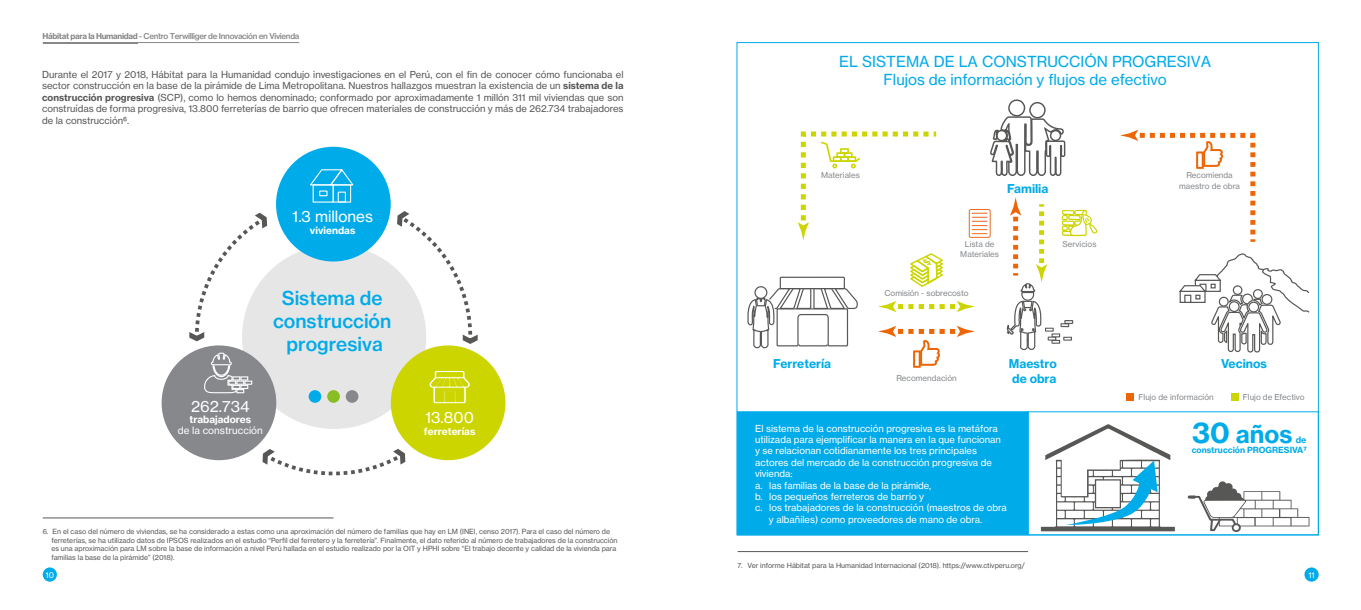
<style>
.page{position:relative;width:1361px;height:610px;background:#fff}
.page>*{position:absolute;margin:0;border:0;box-sizing:border-box;transform-origin:0 0}
.t1{font:24.2px "N Haas Grotesk TX Pro 75 Bd";color:#00abe9}
.t2{font:19px/22.8px "N Haas Grotesk TX Pro 65 Md";color:#00abe9;text-align:center}
.t3{font:15.3px "N Haas Grotesk TX Pro 55 Rg";color:#fff}
.t4{font:15px/18px "N Haas Grotesk TX Pro 55 Rg";color:#00abe9;text-align:center}
.t5{font:12px/14.4px "N Haas Grotesk TX Pro 75 Bd";color:#00abe9}
.t6{font:10px "N Haas Grotesk TX Pro 75 Bd";color:#fff}
.t7{font:9.9px "N Haas Grotesk TX Pro 55 Rg";color:#fff}
.t8{font:9.5px/11.4px "N Haas Grotesk TX Pro 55 Rg";color:#575756;text-align:justify}
.t9{font:9.5px "N Haas Grotesk TX Pro 55 Rg";color:#fff}
.t10{font:8.8px "N Haas Grotesk TX Pro 75 Bd";color:#00abe9}
.t11{font:8.4px "N Haas Grotesk TX Pro 75 Bd";color:#00abe9}
.t12{font:8px/10.5px "N Haas Grotesk TX Pro 55 Rg";color:#86888c;text-align:center}
.t13{font:8px "N Haas Grotesk TX Pro 65 Md";letter-spacing:-.04em;color:#878787}
.t14{font:8px "N Haas Grotesk TX Pro 55 Rg";color:#fff}
.t15{font:7px/8.4px "N Haas Grotesk TX Pro 55 Rg";color:#575756}
.s1{font-family:"N Haas Grotesk TX Pro 75 Bd"}
.s2{font-size:28.4px}
</style>
<div class="page">
<div style="left:242px;top:244px;width:184px;height:185px;background:#e7e6e7;border-radius:50%"></div>
<div style="left:391px;top:345px;width:114px;height:115px;background:#cdd500;border-radius:50%"></div>
<div style="left:162px;top:345px;width:114px;height:115px;background:#86888c;border-radius:50%"></div>
<div style="left:276px;top:147px;width:115px;height:114px;background:#00abe9;border-radius:50%"></div>
<div style="left:309px;top:390px;width:12px;height:12px;background:#00abe9;border-radius:50%"></div>
<div style="left:327px;top:390px;width:13px;height:12px;background:#89bd24;border-radius:50%"></div>
<div style="left:346px;top:390px;width:12px;height:12px;background:#86888c;border-radius:50%"></div>
<svg style="left:262px;top:449px;width:143px;height:26px"></svg>
<svg style="left:397px;top:211px;width:81px;height:133px"></svg>
<svg style="left:189px;top:213px;width:78px;height:128px"></svg>
<hr style="left:43px;top:517px;width:290px;height:1px;background:#575756">
<div style="left:333px;top:184px;width:18px;height:18px;border:1px solid #fff"></div>
<div style="left:313px;top:184px;width:21px;height:18px;border:1px solid #fff"></div>
<svg style="left:310px;top:169px;width:44px;height:17px"></svg>
<div style="left:338px;top:191px;width:8px;height:11px;border:1px solid #fff"></div>
<div style="left:319px;top:190px;width:8px;height:6px;border:1px solid #fff"></div>
<svg style="left:204px;top:352px;width:49px;height:42px"></svg>
<svg style="left:429px;top:370px;width:42px;height:34px"></svg>
<hr style="left:737px;top:551px;width:291px;height:1px;background:#575756">
<svg style="left:1041px;top:424px;width:134px;height:107px"></svg>
<svg style="left:1187px;top:481px;width:122px;height:51px"></svg>
<svg style="left:1120px;top:130px;width:136px;height:112px"></svg>
<svg style="left:1179px;top:253px;width:131px;height:100px"></svg>
<div style="left:737px;top:411px;width:291px;height:124px;background:#00abe9;border:1px solid #00abe9"></div>
<div style="left:1027px;top:411px;width:292px;height:124px;border:1px solid #00abe9"></div>
<svg style="left:747px;top:99px;width:350px;height:269px"></svg>
<div style="left:1126px;top:392px;width:8px;height:8px;background:#ec6608"></div>
<div style="left:1231px;top:392px;width:8px;height:8px;background:#cdd500"></div>
<hr style="left:43px;top:42px;width:256px;height:1px;background:#878787">
<hr style="left:43px;top:42px;width:95px;height:2px;background:#878787">
<div style="left:43px;top:567px;width:14px;height:14px;background:#00abe9;border-radius:50%"></div>
<div style="left:1304px;top:567px;width:14px;height:14px;background:#00abe9;border-radius:50%"></div>
<p class="t13" style="left:43px;top:31px;width:258px"><span class="s1">Hábitat para la Humanidad</span> - Centro Terwilliger de Innovación en Vivienda</p>
<p class="t8" style="left:42px;top:69px;width:583px">Durante el 2017 y 2018, Hábitat para la Humanidad condujo investigaciones en el Perú, con el fin de conocer cómo funcionaba el sector construcción en la base de la pirámide de Lima Metropolitana. Nuestros hallazgos muestran la existencia de un <span class="s1">sistema de la construcción progresiva</span> (SCP), como lo hemos denominado; conformado por aproximadamente 1 millón 311 mil viviendas que son construídas de forma progresiva, 13.800 ferreterías de barrio que ofrecen materiales de construcción y más de 262.734 trabajadores de la construcción6.</p>
<h3 class="t3" style="left:292px;top:207px;width:82px">1.3 millones</h3>
<h3 class="t6" style="left:310px;top:224px;width:47px">viviendas</h3>
<h2 class="t2" style="left:273px;top:287px;width:120px">Sistema de construcción progresiva</h2>
<h3 class="t3" style="left:191px;top:396px;width:60px">262.734</h3>
<h3 class="t6" style="left:189px;top:413px;width:63px">trabajadores</h3>
<h3 class="t7" style="left:178px;top:424px;width:86px">de la construcción</h3>
<h3 class="t3" style="left:425px;top:408px;width:50px">13.800</h3>
<h3 class="t6" style="left:424px;top:425px;width:53px">ferreterías</h3>
<p class="t15" style="left:51px;top:527px;width:568px;text-indent:-9px">6. En el caso del número de viviendas, se ha considerado a estas como una aproximación del número de familias que hay en LM (INEI, censo 2017). Para el caso del número de ferreterías, se ha utilizado datos de IPSOS realizados en el estudio “Perfil del ferretero y la ferretería”. Finalmente, el dato referido al número de trabajadores de la construcción es una aproximación para LM sobre la base de información a nivel Perú hallada en el estudio realizado por la OIT y HPHI sobre “El trabajo decente y calidad de la vivienda para familias la base de la pirámide” (2018).</p>
<h3 class="t4" style="left:839px;top:52px;width:373px">EL SISTEMA DE LA CONSTRUCCIÓN PROGRESIVA<br>Flujos de información y flujos de efectivo</h3>
<p class="t12" style="left:821px;top:170px;width:40px">Materiales</p>
<h3 class="t5" style="left:773px;top:356px;width:59px">Ferretería</h3>
<h3 class="t5" style="left:1007px;top:181px;width:43px">Familia</h3>
<p class="t12" style="left:960px;top:238px;width:40px">Lista de<br>Materiales</p>
<p class="t12" style="left:884px;top:288px;width:85px">Comisión - sobrecosto</p>
<p class="t12" style="left:1062px;top:238px;width:35px">Servicios</p>
<p class="t12" style="left:896px;top:372px;width:62px">Recomendación</p>
<h3 class="t5" style="left:1009px;top:356px;width:49px">Maestro de obra</h3>
<h3 class="t9" style="left:755px;top:422px;width:244px">El sistema de la construcción progresiva es la metáfora</h3>
<h3 class="t9" style="left:755px;top:433px;width:247px">utilizada para ejemplificar la manera en la que funcionan</h3>
<h3 class="t9" style="left:755px;top:445px;width:223px">y se relacionan cotidianamente los tres principales</h3>
<h3 class="t9" style="left:755px;top:456px;width:238px">actores del mercado de la construcción progresiva de</h3>
<h3 class="t9" style="left:755px;top:468px;width:39px">vivienda:</h3>
<h3 class="t9" style="left:755px;top:479px;width:178px">a. las familias de la base de la pirámide,</h3>
<h3 class="t9" style="left:755px;top:490px;width:171px">b. los pequeños ferreteros de barrio y</h3>
<h3 class="t9" style="left:755px;top:502px;width:253px">c. los trabajadores de la construcción (maestros de obra</h3>
<h3 class="t9" style="left:769px;top:513px;width:215px">y albañiles) como proveedores de mano de obra.</h3>
<p class="t15" style="left:737px;top:561px;width:289px">7. Ver informe Hábitat para la Humanidad Internacional (2018). https://www.ctivperu.org/</p>
<p class="t12" style="left:1179px;top:170px;width:62px">Recomienda maestro de obra</p>
<h3 class="t5" style="left:1221px;top:356px;width:47px">Vecinos</h3>
<p class="t12" style="left:1138px;top:392px;width:77px">Flujo de información</p>
<p class="t12" style="left:1243px;top:392px;width:63px">Flujo de Efectivo</p>
<h1 class="t1" style="left:1192px;top:418px;width:102px"><span class="s2">30</span> años</h1>
<p class="t10" style="left:1295px;top:434px;width:12px">de</p>
<p class="t11" style="left:1191px;top:444px;width:117px">construcción PROGRESIVA7</p>
<p class="t14" style="left:46px;top:569px;width:10px">10</p>
<p class="t14" style="left:1308px;top:569px;width:8px">11</p>
</div>
